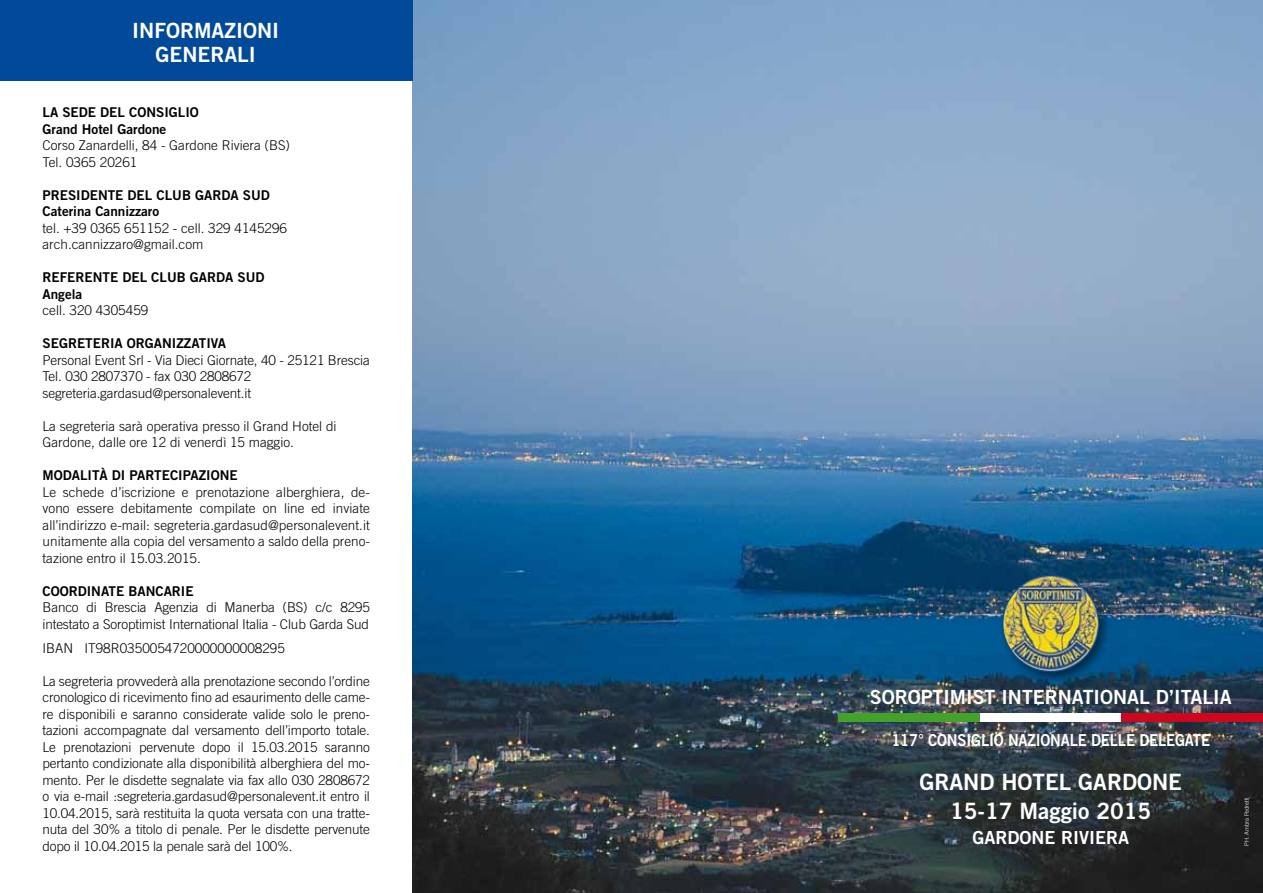
<style>
.page{position:relative;width:1263px;height:893px;background:#fff}
.page>*{position:absolute;margin:0;border:0;box-sizing:border-box;transform-origin:0 0}
.t1{font:22.5px/28.5px "Trade Gothic Bold Two";color:#fff;text-align:center}
.t2{font:21px/24px "Trade Gothic Bold Two";color:#fff;text-align:center}
.t3{font:19.5px "Trade Gothic Bold Two";color:#fff}
.t4{font:18px "Trade Gothic Bold Two";color:#fff}
.t5{font:16.5px "Trade Gothic Bold Two";letter-spacing:-.01em;color:#fff;scale:.9 1}
.t6{font:300 13.5px/16.5px "Trade Gothic";color:#000}
.t7{font:13.5px/16.5px "Trade Gothic Bold Two";color:#000}
.t8{font:300 6px "Trade Gothic";letter-spacing:-.01em;color:#fff}
</style>
<div class="page">
<img style="left:412px;top:0;width:851px;height:893px">
<div style="left:0;top:0;width:412px;height:81px;background:#004a99"></div>
<div style="left:998px;top:571px;width:113px;height:113px;background:#000;opacity:.5"></div>
<img style="left:1003px;top:575px;width:96px;height:97px;border-radius:47px">
<div style="left:838px;top:714px;width:142px;height:8px;background:#44a12b"></div>
<div style="left:980px;top:714px;width:141px;height:8px;background:#fff"></div>
<div style="left:1122px;top:714px;width:141px;height:8px;background:#cd071e"></div>
<h2 class="t2" style="left:132px;top:18px;width:149px">INFORMAZIONI<br>GENERALI</h2>
<p class="t7" style="left:43px;top:104px;width:125px;text-indent:87px">CONSIGLIO<br>GRAND HOTEL GARDONE</p>
<p class="t6" style="left:43px;top:137px;width:249px">Corso Zanardelli, 84 - Gardone Riviera (BS)<br>Tel. 0365 20261</p>
<p class="t7" style="left:43px;top:186px;width:18px">PRESIDENTE</p>
<p class="t7" style="left:128px;top:186px;width:9px">DEL</p>
<p class="t7" style="left:157px;top:186px;width:58px">CLUB GARDA</p>
<p class="t7" style="left:243px;top:186px;width:27px">SUD</p>
<p class="t7" style="left:43px;top:203px;width:118px">CATERINA CANNIZZARO</p>
<p class="t6" style="left:43px;top:219px;width:246px">tel. +39 0365 651152 - cell. 329 4145296 arch.cannizzaro@gmail.com</p>
<p class="t7" style="left:43px;top:269px;width:34px">REFERENTE</p>
<p class="t7" style="left:122px;top:269px;width:9px">DEL</p>
<p class="t7" style="left:151px;top:269px;width:58px">CLUB GARDA</p>
<p class="t7" style="left:238px;top:269px;width:27px">SUD</p>
<p class="t7" style="left:43px;top:285px;width:41px">ANGELA</p>
<p class="t6" style="left:43px;top:302px;width:107px">cell. 320 4305459</p>
<p class="t7" style="left:43px;top:335px;width:185px">SEGRETERIA ORGANIZZATIVA</p>
<p class="t6" style="left:43px;top:351px;width:329px">Personal Event Srl - Via Dieci Giornate, 40 - 25121 Brescia<br>Tel. 030 2807370 - fax 030 2808672 segreteria.gardasud@personalevent.it</p>
<p class="t6" style="left:43px;top:417px;width:295px">La segreteria sarà operativa presso il Grand Hotel di<br>Gardone, dalle ore 12 di venerdì 15 maggio.</p>
<p class="t7" style="left:43px;top:467px;width:20px">MODALIT</p>
<p class="t7" style="left:100px;top:467px;width:39px">À DI PARTECIPAZIONE</p>
<p class="t6" style="left:43px;top:483px;width:329px;text-align:justify">Le schede d’iscrizione e prenotazione alberghiera, de&shy;vono essere debitamente compilate on line ed inviate all’indirizzo e-mail: segreteria.gardasud@personalevent.it unitamente alla copia del versamento a saldo della preno&shy;tazione entro il 15.03.2015.</p>
<p class="t7" style="left:43px;top:582px;width:18px">COORDINATE</p>
<p class="t7" style="left:128px;top:582px;width:18px">BANCARIE</p>
<p class="t6" style="left:43px;top:599px;width:329px">Banco di Brescia Agenzia di Manerba (BS) c/c 8295 intestato a Soroptimist International Italia - Club Garda Sud</p>
<p class="t6" style="left:43px;top:639px;width:244px">IBAN IT98R0350054720000000008295</p>
<p class="t6" style="left:43px;top:672px;width:329px;text-align:justify">La segreteria provvederà alla prenotazione secondo l’ordine cronologico di ricevimento fino ad esaurimento delle came&shy;re disponibili e saranno considerate valide solo le preno&shy;tazioni accompagnate dal versamento dell’importo totale.<br>Le prenotazioni pervenute dopo il 15.03.2015 saranno pertanto condizionate alla disponibilità alberghiera del mo&shy;mento. Per le disdette segnalate via fax allo 030 2808672 o via e-mail :segreteria.gardasud@personalevent.it entro il 10.04.2015, sarà restituita la quota versata con una tratte&shy;nuta del 30% a titolo di penale. Per le disdette pervenute dopo il 10.04.2015 la penale sarà del 100%.</p>
<p class="t7" style="left:43px;top:104px;width:38px">LA SEDE</p>
<p class="t7" style="left:100px;top:104px;width:9px">DEL</p>
<h3 class="t3" style="left:870px;top:685px;width:363px">SOROPTIMIST INTERNATIONAL D’ITALIA</h3>
<p class="t5" style="left:891px;top:729px;width:356px">117° CONSIGLIO NAZIONALE DELLE DELEGATE</p>
<h1 class="t1" style="left:919px;top:768px;width:264px">GRAND HOTEL GARDONE<br>15-17 MAGGIO 2015</h1>
<h3 class="t4" style="left:972px;top:827px;width:158px">GARDONE RIVIERA</h3>
<p class="t8" style="left:1243px;top:846px;width:50px;rotate:-90deg">PH. Ambra Pedretti</p>
</div>
